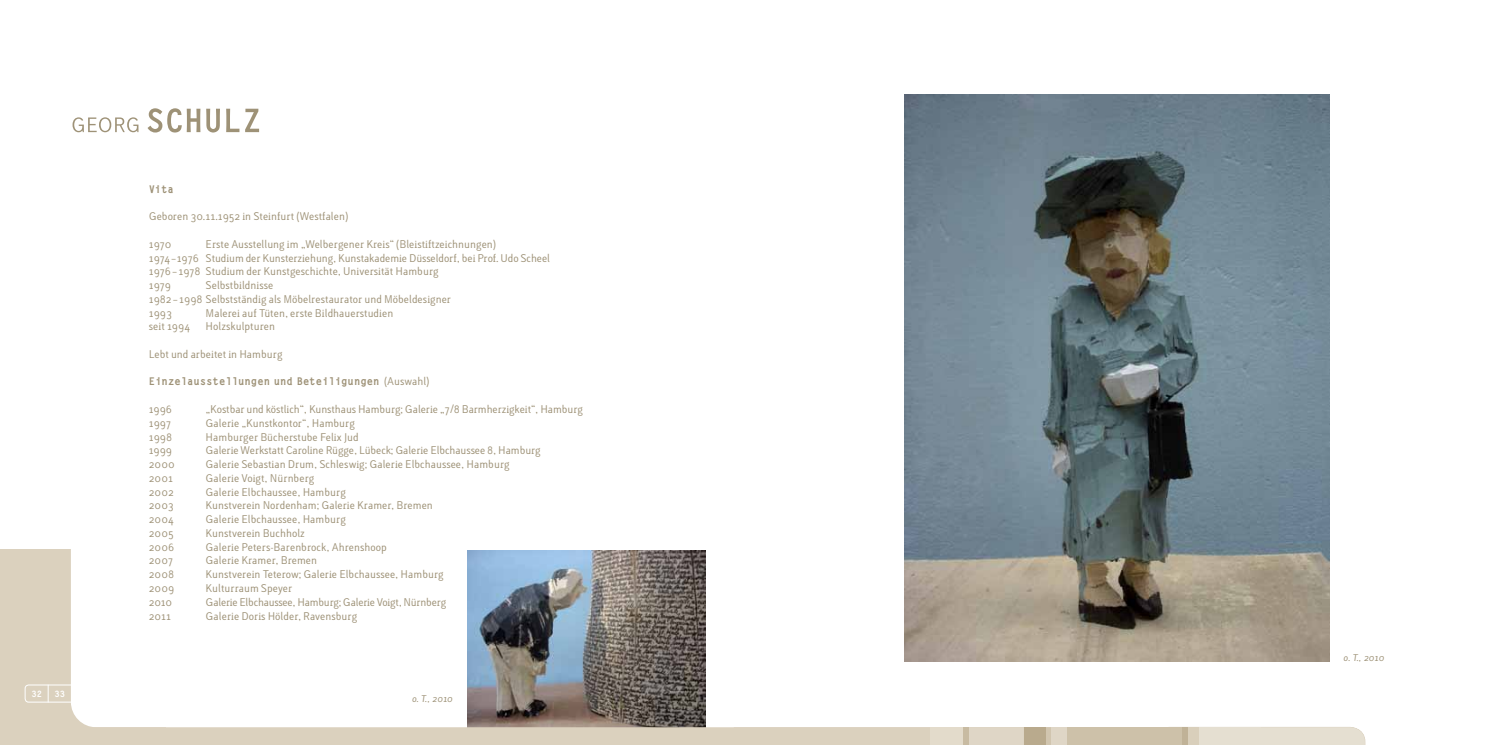
<style>
.page{position:relative;width:1489px;height:745px;background:#fff}
.page>*{position:absolute;margin:0;border:0;box-sizing:border-box;transform-origin:0 0}
.t1{font:700 10.62px "Letter Got L";color:#9e9277}
.t2{font:10px/13.8px "Lacuna";color:#9e9277}
.t3{font:10px "Lacuna";letter-spacing:-.025em;color:#9e9277}
.t4{font:italic 8.75px "Lacuna";color:#9e9277}
.t5{font:700 8.75px "Letter Got L";color:#fff}
.s1{font-family:"Lacuna";font-weight:400;font-size:10px}
</style>
<div class="page">
<div style="left:0;top:549px;width:165px;height:195px;background:#dbd1be"></div>
<div style="left:25px;top:684px;width:60px;height:18px;border:1px solid #fff;border-radius:4px"></div>
<div style="left:71px;top:461px;width:266px;height:265px;background:#fff;border-radius:25px"></div>
<svg style="left:48px;top:684px;width:1px;height:18px"></svg>
<svg style="left:72px;top:108px;width:187px;height:24px"></svg>
<img style="left:468px;top:550px;width:237px;height:176px">
<img style="left:904px;top:94px;width:425px;height:567px">
<svg style="left:89px;top:726px;width:1275px;height:18px;background:#dbd1c0"></svg>
<p class="t5" style="left:31px;top:687px;width:12px">32</p>
<p class="t5" style="left:54px;top:687px;width:12px">33</p>
<p class="t1" style="left:149px;top:182px;width:26px">Vita</p>
<p class="t2" style="left:149px;top:210px;width:201px">Geboren 30.11.1952 in Steinfurt (Westfalen)</p>
<p class="t2" style="left:149px;top:237px;width:24px">1970</p>
<p class="t2" style="left:149px;top:237px;width:403px;text-indent:57px">Erste Ausstellung im „Welbergener Kreis“ (Bleistiftzeichnungen)<br>1974 – 1976 Studium der Kunsterziehung, Kunstakademie Düsseldorf, bei Prof. Udo Scheel 1976 – 1978 Studium der Kunstgeschichte, Universität Hamburg<br>1979</p>
<p class="t2" style="left:149px;top:278px;width:304px;text-indent:57px">Selbstbildnisse<br>1982 – 1998 Selbstständig als Möbelrestaurator und Möbeldesigner<br>1993</p>
<p class="t2" style="left:206px;top:306px;width:189px">Malerei auf Tüten, erste Bildhauerstudien</p>
<p class="t2" style="left:149px;top:320px;width:43px">seit 1994</p>
<p class="t2" style="left:206px;top:320px;width:71px">Holzskulpturen</p>
<p class="t2" style="left:149px;top:347px;width:135px">Lebt und arbeitet in Hamburg</p>
<p class="t1" style="left:149px;top:374px;width:282px">Einzelausstellungen und Beteiligungen <span class="s1">(Auswahl)</span></p>
<p class="t2" style="left:149px;top:402px;width:25px">1996</p>
<p class="t2" style="left:206px;top:402px;width:379px">„Kostbar und köstlich“, Kunsthaus Hamburg; Galerie „7/8 Barmherzigkeit“, Hamburg</p>
<p class="t2" style="left:149px;top:416px;width:24px">1997</p>
<p class="t2" style="left:206px;top:416px;width:151px">Galerie „Kunstkontor“, Hamburg</p>
<p class="t2" style="left:149px;top:430px;width:25px">1998</p>
<p class="t2" style="left:206px;top:430px;width:155px">Hamburger Bücherstube Felix Jud</p>
<p class="t2" style="left:149px;top:443px;width:25px">1999</p>
<p class="t2" style="left:206px;top:443px;width:337px">Galerie Werkstatt Caroline Rügge, Lübeck; Galerie Elbchaussee 8, Hamburg</p>
<p class="t2" style="left:149px;top:457px;width:27px">2000</p>
<p class="t2" style="left:206px;top:457px;width:305px">Galerie Sebastian Drum, Schleswig; Galerie Elbchaussee, Hamburg</p>
<p class="t2" style="left:149px;top:471px;width:26px">2001</p>
<p class="t2" style="left:206px;top:471px;width:110px">Galerie Voigt, Nürnberg</p>
<p class="t2" style="left:149px;top:485px;width:26px">2002</p>
<p class="t2" style="left:206px;top:485px;width:142px">Galerie Elbchaussee, Hamburg</p>
<p class="t2" style="left:149px;top:498px;width:26px">2003</p>
<p class="t2" style="left:206px;top:498px;width:229px">Kunstverein Nordenham; Galerie Kramer, Bremen</p>
<p class="t2" style="left:149px;top:512px;width:27px">2004</p>
<p class="t2" style="left:206px;top:512px;width:142px">Galerie Elbchaussee, Hamburg</p>
<p class="t2" style="left:149px;top:526px;width:26px">2005</p>
<p class="t2" style="left:206px;top:526px;width:101px">Kunstverein Buchholz</p>
<p class="t2" style="left:149px;top:540px;width:27px">2006</p>
<p class="t2" style="left:206px;top:540px;width:183px">Galerie Peters-Barenbrock, Ahrenshoop</p>
<p class="t2" style="left:149px;top:553px;width:26px">2007</p>
<p class="t2" style="left:206px;top:553px;width:113px">Galerie Kramer, Bremen</p>
<p class="t2" style="left:149px;top:567px;width:27px">2008</p>
<p class="t2" style="left:206px;top:567px;width:240px">Kunstverein Teterow; Galerie Elbchaussee, Hamburg</p>
<p class="t2" style="left:149px;top:581px;width:27px">2009</p>
<p class="t2" style="left:206px;top:581px;width:88px">Kulturraum Speyer</p>
<p class="t2" style="left:149px;top:595px;width:25px">2010</p>
<p class="t3" style="left:206px;top:595px;width:242px">Galerie Elbchaussee, Hamburg; Galerie Voigt, Nürnberg</p>
<p class="t2" style="left:149px;top:608px;width:24px">2011</p>
<p class="t2" style="left:206px;top:608px;width:153px">Galerie Doris Hölder, Ravensburg</p>
<p class="t4" style="left:412px;top:693px;width:42px">o. T., 2010</p>
<p class="t4" style="left:1343px;top:651px;width:42px">o. T., 2010</p>
</div>
